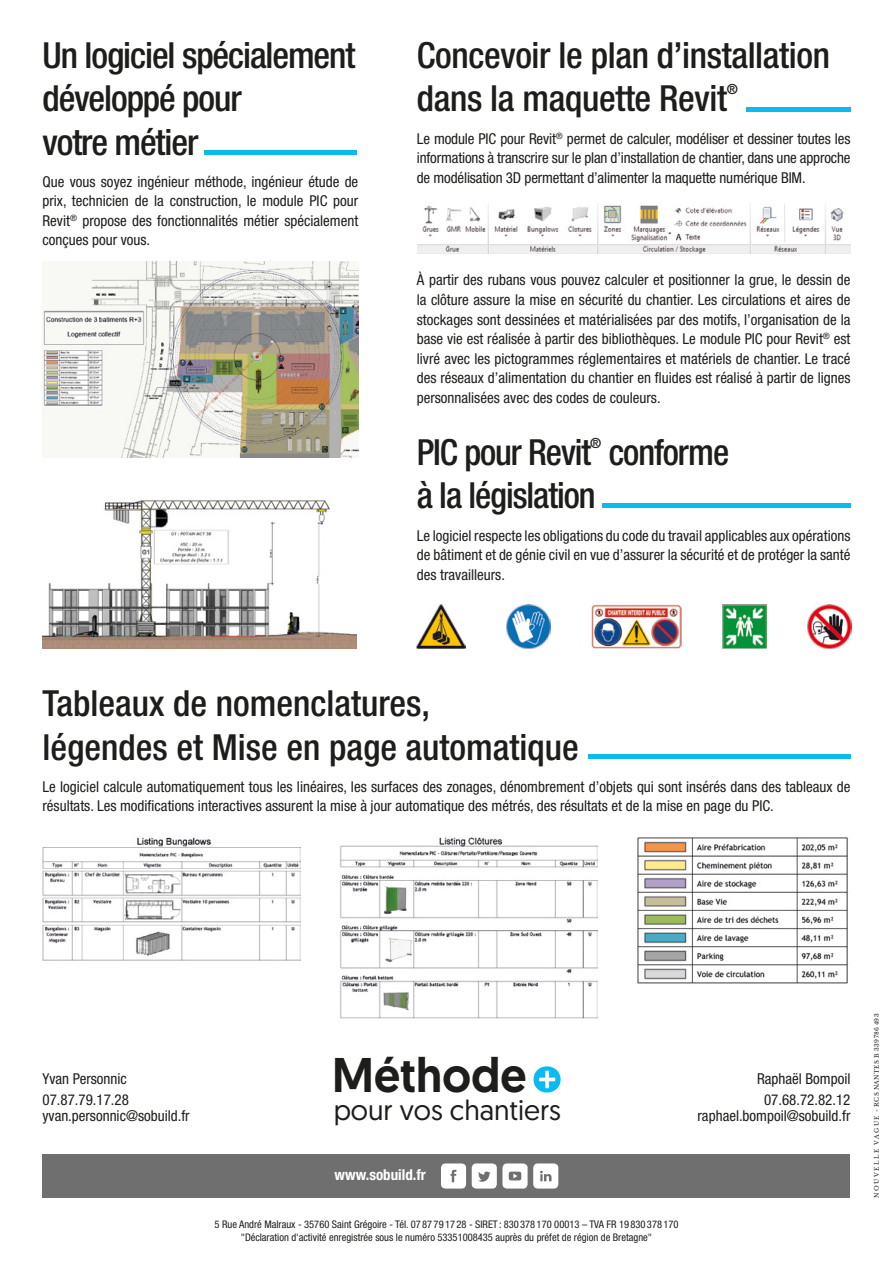
<style>
.page{position:relative;width:893px;height:1263px;background:#fff}
.page>*{position:absolute;margin:0;border:0;box-sizing:border-box;transform-origin:0 0}
.t1{font:500 48.6px "Geomanist";letter-spacing:.005em;color:#1d1d1b;scale:.96 1}
.Titre{font:500 condensed 36px/43.2px "Helvetica Neue LT Std";letter-spacing:-.01em;color:#1d1d1b}
.Titre-2{font:500 condensed 36px/43.2px "Helvetica Neue LT Std";letter-spacing:-.03em;color:#1d1d1b}
.t2{font:28.2px "Geomanist";color:#1d1d1b}
.TexteCourant{font:condensed 15px/19.5px "Helvetica Neue LT Std";color:#1d1d1b;text-align:justify}
.t3{font:700 condensed 15px "Helvetica Neue LT Std";color:#fff}
.Titre-3{font:500 condensed 13.95px "Helvetica Neue LT Std";color:#1d1d1b}
.t4{font:condensed 10.5px "Helvetica Neue LT Std";color:#1d1d1b}
.Titre-4{font:6px "Libre Baskerville";letter-spacing:.05em;color:#1d1d1b}
</style>
<div class="page">
<svg style="left:533px;top:1066px;width:28px;height:26px"></svg>
<svg style="left:538px;top:1070px;width:18px;height:19px"></svg>
<div style="left:43px;top:1154px;width:807px;height:44px;background:#706f6f"></div>
<img style="left:417px;top:604px;width:49px;height:45px">
<img style="left:506px;top:604px;width:45px;height:45px">
<img style="left:722px;top:604px;width:44px;height:45px">
<img style="left:807px;top:605px;width:44px;height:44px">
<img style="left:591px;top:604px;width:90px;height:45px">
<div style="left:472px;top:1163px;width:25px;height:25px;background:#fff;border-radius:4px"></div>
<svg style="left:478px;top:1171px;width:13px;height:11px"></svg>
<div style="left:441px;top:1163px;width:25px;height:25px;background:#fff;border-radius:4px"></div>
<svg style="left:450px;top:1170px;width:7px;height:12px"></svg>
<div style="left:502px;top:1163px;width:26px;height:25px;background:#fff;border-radius:4px"></div>
<svg style="left:509px;top:1171px;width:12px;height:9px"></svg>
<div style="left:533px;top:1163px;width:25px;height:25px;background:#fff;border-radius:4px"></div>
<svg style="left:540px;top:1171px;width:11px;height:10px"></svg>
<div style="left:588px;top:754px;width:262px;height:5px;background:#0bbbef"></div>
<div style="left:205px;top:150px;width:152px;height:5px;background:#0bbbef"></div>
<hr style="left:746px;top:107px;width:104px;height:4px;background:#0bbbef">
<img style="left:417px;top:204px;width:433px;height:49px">
<img style="left:637px;top:837px;width:211px;height:147px">
<hr style="left:602px;top:504px;width:248px;height:4px;background:#0bbbef">
<img style="left:43px;top:500px;width:314px;height:149px">
<img style="left:43px;top:262px;width:315px;height:195px">
<img style="left:340px;top:837px;width:258px;height:181px">
<img style="left:43px;top:837px;width:258px;height:123px">
<p class="Titre-2" style="left:43px;top:33px;width:314px">Un logiciel spécialement développé pour<br>votre métier</p>
<p class="TexteCourant" style="left:43px;top:172px;width:317px">Que vous soyez ingénieur méthode, ingénieur étude de prix, technicien de la construction, le module PIC pour Revit<sup>®</sup> propose des fonctionnalités métier spécialement conçues pour vous.</p>
<p class="Titre" style="left:417px;top:33px;width:415px">Concevoir le plan d’installation dans la maquette Revit</p>
<p class="Titre-3" style="left:727px;top:81px;width:13px">®</p>
<p class="TexteCourant" style="left:417px;top:129px;width:435px">Le module PIC pour Revit<sup>®</sup> permet de calculer, modéliser et dessiner toutes les informations à transcrire sur le plan d’installation de chantier, dans une approche de modélisation 3D permettant d’alimenter la maquette numérique BIM.</p>
<p class="TexteCourant" style="left:417px;top:270px;width:435px">À partir des rubans vous pouvez calculer et positionner la grue, le dessin de la clôture assure la mise en sécurité du chantier. Les circulations et aires de stockages sont dessinées et matérialisées par des motifs, l’organisation de la base vie est réalisée à partir des bibliothèques. Le module PIC pour Revit<sup>®</sup> est livré avec les pictogrammes réglementaires et matériels de chantier. Le tracé des réseaux d’alimentation du chantier en fluides est réalisé à partir de lignes personnalisées avec des codes de couleurs.</p>
<p class="Titre-2" style="left:417px;top:430px;width:176px">PIC pour Revit</p>
<p class="Titre-3" style="left:590px;top:435px;width:13px">®</p>
<p class="Titre-2" style="left:609px;top:430px;width:122px">conforme</p>
<p class="Titre-2" style="left:417px;top:473px;width:180px">à la législation</p>
<p class="TexteCourant" style="left:417px;top:525px;width:435px">Le logiciel respecte les obligations du code du travail applicables aux opérations de bâtiment et de génie civil en vue d’assurer la sécurité et de protéger la santé des travailleurs.</p>
<p class="Titre" style="left:43px;top:682px;width:538px">Tableaux de nomenclatures,<br>légendes et Mise en page automatique</p>
<p class="TexteCourant" style="left:43px;top:777px;width:809px">Le logiciel calcule automatiquement tous les linéaires, les surfaces des zonages, dénombrement d’objets qui sont insérés dans des tableaux de résultats. Les modifications interactives assurent la mise à jour automatique des métrés, des résultats et de la mise en page du PIC.</p>
<p class="TexteCourant" style="left:43px;top:1069px;width:86px">Yvan Personnic</p>
<p class="TexteCourant" style="left:43px;top:1091px;width:149px;line-height:16.5px">07.87.79.17.28 yvan.personnic@sobuild.fr</p>
<p class="t1" style="left:332px;top:1043px;width:204px">Méthode</p>
<p class="t2" style="left:334px;top:1091px;width:229px">pour vos chantiers</p>
<p class="t3" style="left:335px;top:1166px;width:93px">www.sobuild.fr</p>
<p class="t4" style="left:214px;top:1218px;width:465px">5 Rue André Malraux - 35760 Saint Grégoire - Tél. 07 87 79 17 28 - SIRET : 830 378 170 00013 – TVA FR 19 830 378 170</p>
<p class="t4" style="left:241px;top:1231px;width:413px">"Déclaration d'activité enregistrée sous le numéro 53351008435 auprès du préfet de région de Bretagne"</p>
<p class="TexteCourant" style="left:757px;top:1069px;width:95px">Raphaël Bompoil</p>
<p class="TexteCourant" style="left:697px;top:1091px;width:154px;line-height:16.5px;text-align:right">07.68.72.82.12 raphael.bompoil@sobuild.fr</p>
<p class="Titre-4" style="left:873px;top:1198px;width:186px;rotate:-90deg">NOUVELLE VAGUE - RCS NANTES B 339786493</p>
</div>
